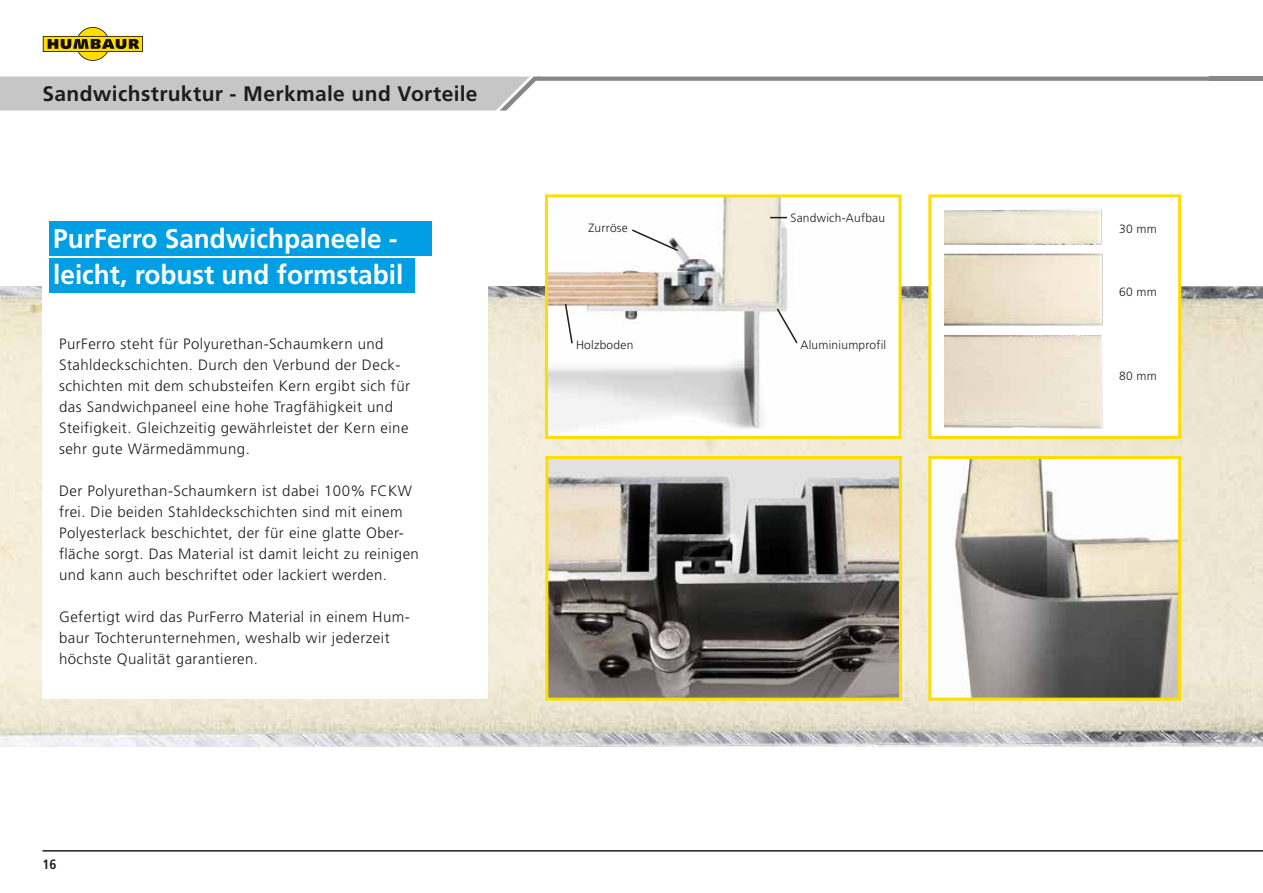
<style>
.page{position:relative;width:1263px;height:893px;background:#fff}
.page>*{position:absolute;margin:0;border:0;box-sizing:border-box;transform-origin:0 0}
.t1{font:700 27px/36px "Frutiger LT";color:#fff}
.t2{font:700 21px "Frutiger LT";letter-spacing:.015em;color:#1d1d1b}
.t3{font:300 15px/21px "Frutiger LT";letter-spacing:.03em;color:#1d1d1b}
.t4{font:700 condensed 13.5px "Frutiger LT";color:#1d1d1b}
.t5{font:300 12px "Frutiger LT";letter-spacing:.02em;color:#1d1d1b}
</style>
<div class="page">
<hr style="left:43px;top:850px;width:1220px;height:2px;background:#1d1d1b">
<svg style="left:43px;top:27px;width:100px;height:34px"></svg>
<svg style="left:0;top:77px;width:1210px;height:34px"></svg>
<hr style="left:1210px;top:77px;width:53px;height:4px;background:#878787">
<img style="left:0;top:286px;width:1263px;height:460px">
<div style="left:43px;top:218px;width:444px;height:481px;background:#fff"></div>
<div style="left:49px;top:222px;width:383px;height:34px;background:#009fe3"></div>
<div style="left:49px;top:258px;width:366px;height:34px;background:#009fe3"></div>
<img style="left:549px;top:198px;width:341px;height:237px">
<div style="left:545px;top:194px;width:356px;height:245px;border:3px solid #fd0"></div>
<img style="left:549px;top:460px;width:349px;height:237px">
<div style="left:545px;top:456px;width:357px;height:245px;border:3px solid #fd0"></div>
<div style="left:928px;top:194px;width:253px;height:245px;background:#fff;border:3px solid #fd0"></div>
<img style="left:932px;top:460px;width:245px;height:237px">
<div style="left:928px;top:456px;width:253px;height:245px;border:3px solid #fd0"></div>
<img style="left:945px;top:194px;width:186px;height:264px">
<img style="left:945px;top:213px;width:186px;height:153px">
<svg style="left:775px;top:307px;width:24px;height:38px"></svg>
<svg style="left:630px;top:228px;width:49px;height:24px"></svg>
<svg style="left:770px;top:217px;width:17px;height:1px"></svg>
<svg style="left:564px;top:302px;width:10px;height:43px"></svg>
<h2 class="t2" style="left:43px;top:81px;width:437px">Sandwichstruktur - Merkmale und Vorteile</h2>
<h1 class="t1" style="left:53px;top:221px;width:352px">PurFerro Sandwichpaneele - leicht, robust und formstabil</h1>
<p class="t3" style="left:59px;top:334px;width:353px">PurFerro steht für Polyurethan-Schaumkern und Stahldeckschichten. Durch den Verbund der Deck&shy;schichten mit dem schubsteifen Kern ergibt sich für das Sandwichpaneel eine hohe Tragfähigkeit und Steifigkeit. Gleichzeitig gewährleistet der Kern eine sehr gute Wärmedämmung.</p>
<p class="t3" style="left:59px;top:481px;width:361px">Der Polyurethan-Schaumkern ist dabei 100% FCKW frei. Die beiden Stahldeckschichten sind mit einem Polyesterlack beschichtet, der für eine glatte Ober&shy;fläche sorgt. Das Material ist damit leicht zu reinigen und kann auch beschriftet oder lackiert werden.</p>
<p class="t3" style="left:59px;top:607px;width:352px">Gefertigt wird das PurFerro Material in einem Hum&shy;baur Tochterunternehmen, weshalb wir jederzeit höchste Qualität garantieren.</p>
<p class="t4" style="left:43px;top:856px;width:16px">16</p>
<p class="t5" style="left:588px;top:221px;width:41px">Zurröse</p>
<p class="t5" style="left:576px;top:338px;width:59px">Holzboden</p>
<p class="t5" style="left:790px;top:211px;width:96px">Sandwich-Aufbau</p>
<p class="t5" style="left:800px;top:338px;width:87px">Aluminiumprofil</p>
<p class="t5" style="left:1119px;top:222px;width:39px">30 mm</p>
<p class="t5" style="left:1119px;top:285px;width:39px">60 mm</p>
<p class="t5" style="left:1119px;top:369px;width:39px">80 mm</p>
</div>
